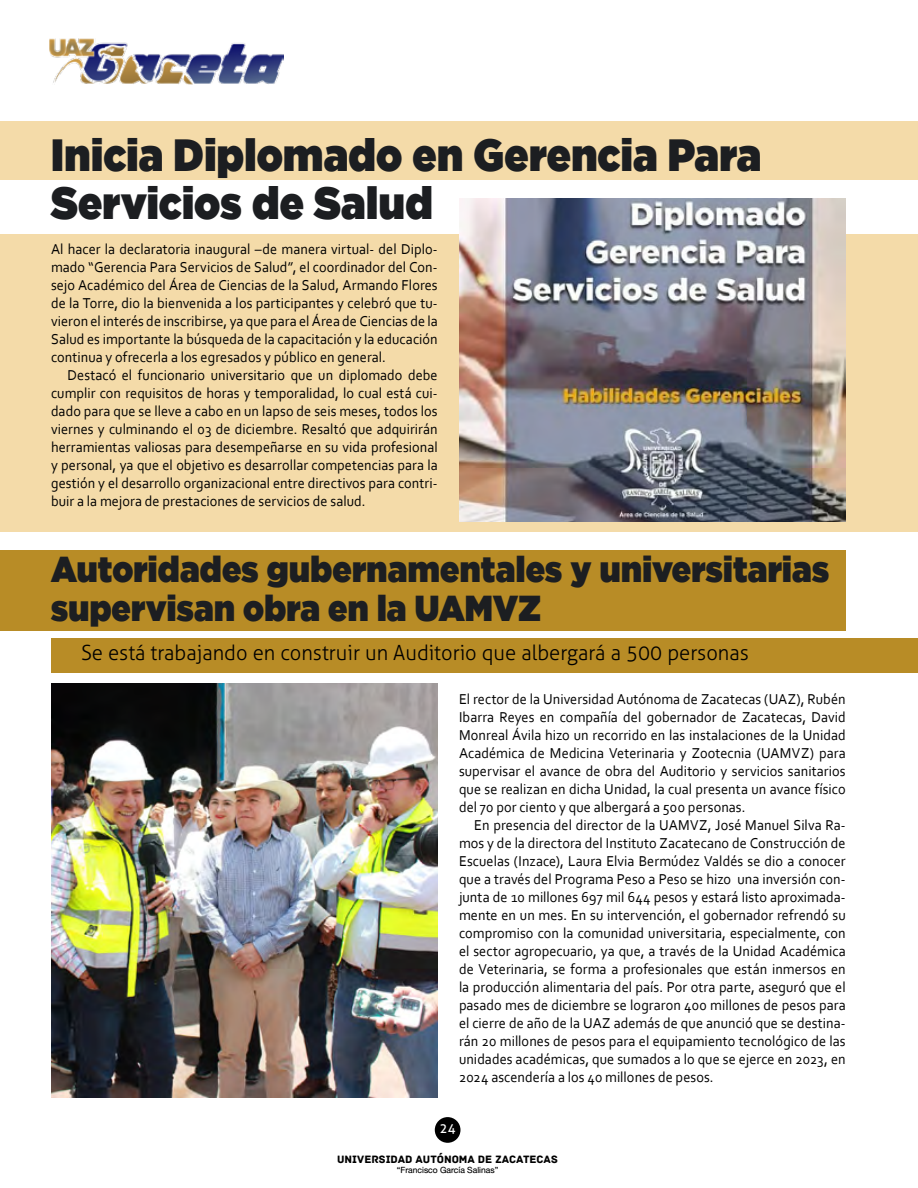
<style>
.page{position:relative;width:918px;height:1188px;background:#fff}
.page>*{position:absolute;margin:0;border:0;box-sizing:border-box;transform-origin:0 0}
.t1{font:900 45px/48px "Gotham";letter-spacing:.005em;color:#1c1e21;scale:.9 1}
.t2{font:900 36px/39px "Gotham";letter-spacing:.01em;color:#1c1e21;scale:.9 1}
.t3{font:300 21px "Aller";color:#000;scale:.96 1}
.t4{font:15px/18px "Corbel";letter-spacing:.005em;color:#000;text-align:justify;scale:.95 1}
.t5{font:13.5px "Aller";color:#fff;scale:.95 1}
.t6{font:11.25px "Archive";color:#000}
.t7{font:8.55px "Alte Haas Grotesk";color:#000}
</style>
<div class="page">
<div style="left:435px;top:1117px;width:26px;height:26px;background:#000;border-radius:50%"></div>
<img style="left:49px;top:39px;width:235px;height:45px">
<div style="left:0;top:550px;width:846px;height:81px;background:#b88c26"></div>
<div style="left:0;top:122px;width:918px;height:410px;background:#f4dba9"></div>
<div style="left:0;top:180px;width:918px;height:54px;background:#fff"></div>
<div style="left:51px;top:638px;width:867px;height:35px;background:#b88c26"></div>
<img style="left:459px;top:198px;width:387px;height:324px">
<img style="left:51px;top:683px;width:387px;height:415px">
<h1 class="t1" style="left:51px;top:130px;width:791px">Inicia Diplomado en Gerencia Para<br>Servicios de Salud</h1>
<p class="t4" style="left:51px;top:240px;width:409px">Al hacer la declaratoria inaugural –de manera virtual- del Diplo&shy;mado “Gerencia Para Servicios de Salud”, el coordinador del Con&shy;sejo Académico del Área de Ciencias de la Salud, Armando Flores de la Torre, dio la bienvenida a los participantes y celebró que tu&shy;vieron el interés de inscribirse, ya que para el Área de Ciencias de la Salud es importante la búsqueda de la capacitación y la educación continua y ofrecerla a los egresados y público en general.</p>
<p class="t4" style="left:51px;top:366px;width:409px;text-indent:17px">Destacó el funcionario universitario que un diplomado debe cumplir con requisitos de horas y temporalidad, lo cual está cui&shy;dado para que se lleve a cabo en un lapso de seis meses, todos los viernes y culminando el 03 de diciembre. Resaltó que adquirirán herramientas valiosas para desempeñarse en su vida profesional y personal, ya que el objetivo es desarrollar competencias para la gestión y el desarrollo organizacional entre directivos para contri&shy;buir a la mejora de prestaciones de servicios de salud.</p>
<h2 class="t2" style="left:51px;top:549px;width:866px">Autoridades gubernamentales y universitarias supervisan obra en la UAMVZ</h2>
<h3 class="t3" style="left:81px;top:640px;width:697px">Se está trabajando en construir un Auditorio que albergará a 500 personas</h3>
<p class="t4" style="left:459px;top:690px;width:409px">El rector de la Universidad Autónoma de Zacatecas (UAZ), Rubén Ibarra Reyes en compañía del gobernador de Zacatecas, David Monreal Ávila hizo un recorrido en las instalaciones de la Unidad Académica de Medicina Veterinaria y Zootecnia (UAMVZ) para supervisar el avance de obra del Auditorio y servicios sanitarios que se realizan en dicha Unidad, la cual presenta un avance físico del 70 por ciento y que albergará a 500 personas.</p>
<p class="t4" style="left:459px;top:816px;width:409px;text-indent:15px">En presencia del director de la UAMVZ, José Manuel Silva Ra&shy;mos y de la directora del Instituto Zacatecano de Construcción de Escuelas (Inzace), Laura Elvia Bermúdez Valdés se dio a conocer que a través del Programa Peso a Peso se hizo una inversión con&shy;junta de 10 millones 697 mil 644 pesos y estará listo aproximada&shy;mente en un mes. En su intervención, el gobernador refrendó su compromiso con la comunidad universitaria, especialmente, con el sector agropecuario, ya que, a través de la Unidad Académica de Veterinaria, se forma a profesionales que están inmersos en la producción alimentaria del país. Por otra parte, aseguró que el pasado mes de diciembre se lograron 400 millones de pesos para el cierre de año de la UAZ además de que anunció que se destina&shy;rán 20 millones de pesos para el equipamiento tecnológico de las unidades académicas, que sumados a lo que se ejerce en 2023, en 2024 ascendería a los 40 millones de pesos.</p>
<p class="t5" style="left:440px;top:1120px;width:18px">24</p>
<p class="t6" style="left:337px;top:1152px;width:222px">UNIVERSIDAD AUTÓNOMA DE ZACATECAS</p>
<p class="t7" style="left:397px;top:1165px;width:103px">“Francisco García Salinas”</p>
</div>
